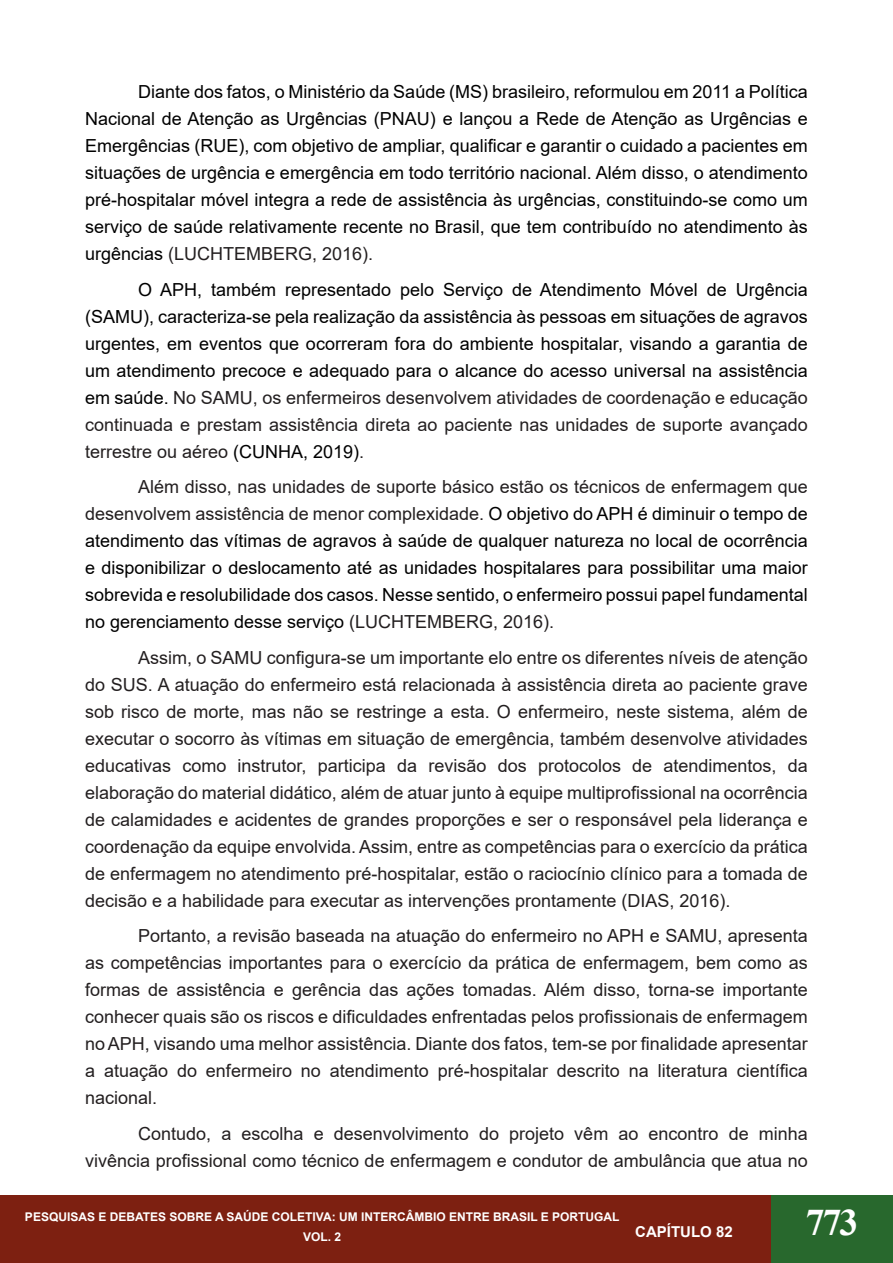
<style>
.page{position:relative;width:893px;height:1263px;background:#fff}
.page>*{position:absolute;margin:0;border:0;box-sizing:border-box;transform-origin:0 0}
.t1{font:700 37.5px "Times New Roman";color:#fff}
.t2{font:18px/27px "Arial";color:#000;text-align:justify}
.t3{font:18px/27px "Arial";color:#231f20;text-align:justify}
.t4{font:700 15px "Arial";color:#fff}
.t5{font:700 12px/20.2px "Arial";color:#fff;text-align:center}
.s1{color:#231f20}
</style>
<div class="page">
<div style="left:0;top:1196px;width:893px;height:67px;background:#7d2011"></div>
<hr style="left:0;top:1196px;width:1px;height:67px;background:#28682d">
<div style="left:771px;top:1196px;width:122px;height:67px;background:#28682d"></div>
<p class="t2" style="left:85px;top:78px;width:724px;text-indent:53px">Diante dos fatos, o Ministério da Saúde (MS) brasileiro, reformulou em 2011 a Política Nacional de Atenção as Urgências (PNAU) e lançou a Rede de Atenção as Urgências e Emergências (RUE), com objetivo de ampliar, qualificar e garantir o cuidado a pacientes em situações de urgência e emergência em todo território nacional. Além disso, o atendimento pré-hospitalar móvel integra a rede de assistência às urgências, constituindo-se como um serviço de saúde relativamente recente no Brasil, que tem contribuído no atendimento às urgências <span class="s1">(LUCHTEMBERG, 2016).</span></p>
<p class="t2" style="left:85px;top:276px;width:724px;text-indent:53px">O APH, também representado pelo Serviço de Atendimento Móvel de Urgência (SAMU), caracteriza-se pela realização da assistência às pessoas em situações de agravos urgentes, em eventos que ocorreram fora do ambiente hospitalar, visando a garantia de um atendimento precoce e adequado para o alcance do acesso universal na assistência em saúde. <span class="s1">No SAMU, os enfermeiros desenvolvem atividades de coordenação e educação continuada e prestam assistência direta ao paciente nas unidades de suporte avançado terrestre ou aéreo</span> (CUNHA, 2019)<span class="s1">.</span></p>
<p class="t2" style="left:85px;top:473px;width:724px;text-indent:53px"><span class="s1">Além disso, nas unidades de suporte básico estão os técnicos de enfermagem que desenvolvem assistência de menor complexidade.</span> O objetivo do APH é diminuir o tempo de atendimento das vítimas de agravos à saúde de qualquer natureza no local de ocorrência e disponibilizar o deslocamento até as unidades hospitalares para possibilitar uma maior sobrevida e resolubilidade dos casos. Nesse sentido, o enfermeiro possui papel fundamental no gerenciamento desse serviço <span class="s1">(LUCHTEMBERG, 2016).</span></p>
<p class="t3" style="left:85px;top:644px;width:724px;text-indent:53px">Assim, o SAMU configura-se um importante elo entre os diferentes níveis de atenção do SUS. A atuação do enfermeiro está relacionada à assistência direta ao paciente grave sob risco de morte, mas não se restringe a esta. O enfermeiro, neste sistema, além de executar o socorro às vítimas em situação de emergência, também desenvolve atividades educativas como instrutor, participa da revisão dos protocolos de atendimentos, da elaboração do material didático, além de atuar junto à equipe multiprofissional na ocorrência de calamidades e acidentes de grandes proporções e ser o responsável pela liderança e coordenação da equipe envolvida. Assim, entre as competências para o exercício da prática de enfermagem no atendimento pré-hospitalar, estão o raciocínio clínico para a tomada de decisão e a habilidade para executar as intervenções prontamente (DIAS, 2016).</p>
<p class="t3" style="left:85px;top:922px;width:724px;text-indent:53px">Portanto, a revisão baseada na atuação do enfermeiro no APH e SAMU, apresenta as competências importantes para o exercício da prática de enfermagem, bem como as formas de assistência e gerência das ações tomadas. Além disso, torna-se importante conhecer quais são os riscos e dificuldades enfrentadas pelos profissionais de enfermagem no APH, visando uma melhor assistência. Diante dos fatos, tem-se por finalidade apresentar a atuação do enfermeiro no atendimento pré-hospitalar descrito na literatura científica nacional.</p>
<p class="t3" style="left:85px;top:1120px;width:724px;text-align:right">Contudo, a escolha e desenvolvimento do projeto vêm ao encontro de minha vivência profissional como técnico de enfermagem e condutor de ambulância que atua no</p>
<p class="t5" style="left:25px;top:1207px;width:596px">PESQUISAS E DEBATES SOBRE A SAÚDE COLETIVA: UM INTERCÂMBIO ENTRE BRASIL E PORTUGAL<br>VOL. 2</p>
<p class="t4" style="left:635px;top:1221px;width:99px">CAPÍTULO 82</p>
<h1 class="t1" style="left:806px;top:1195px;width:54px">773</h1>
</div>
